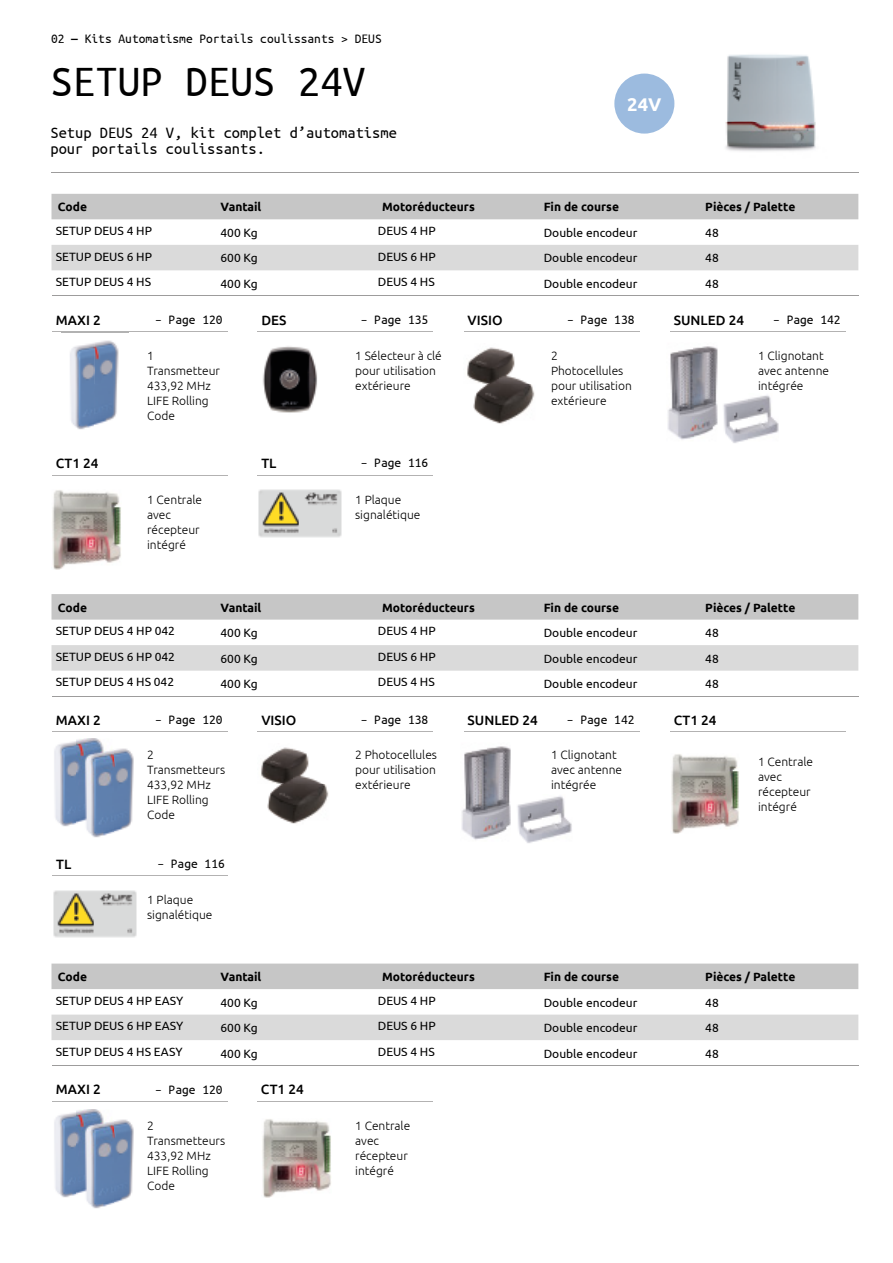
<style>
.page{position:relative;width:893px;height:1263px;background:#fff}
.page>*{position:absolute;margin:0;border:0;box-sizing:border-box;transform-origin:0 0}
.t1{font:45px "Ubuntu Mono";color:#000}
.t2{font:700 18.45px "Ubuntu";color:#fff}
.t3{font:16.5px/16.5px "Ubuntu Mono";color:#000}
.t4{font:13.5px "Ubuntu Mono";color:#000}
.t5{font:500 13.5px "Ubuntu";color:#000}
.t6{font:300 12px/15px "Ubuntu";color:#000}
.t7{font:12px "Ubuntu";color:#000}
.t8{font:700 12px "Ubuntu";color:#000}
.s1{font-weight:700}
</style>
<div class="page">
<img style="left:725px;top:54px;width:91px;height:97px">
<div style="left:614px;top:74px;width:60px;height:60px;background:#9cbbdf;border-radius:50%"></div>
<hr style="left:257px;top:1101px;width:176px;height:1px;background:#b3b2b2">
<hr style="left:52px;top:295px;width:807px;height:1px;background:#9d9c9c">
<hr style="left:52px;top:696px;width:807px;height:1px;background:#9d9c9c">
<hr style="left:52px;top:1065px;width:807px;height:1px;background:#9d9c9c">
<hr style="left:52px;top:1101px;width:175px;height:1px;background:#b3b2b2">
<img style="left:54px;top:1111px;width:23px;height:41px">
<img style="left:84px;top:1109px;width:14px;height:1px">
<img style="left:54px;top:1152px;width:23px;height:46px">
<img style="left:113px;top:1119px;width:21px;height:44px">
<img style="left:91px;top:1206px;width:15px;height:3px">
<img style="left:113px;top:1163px;width:20px;height:41px">
<img style="left:77px;top:1110px;width:36px;height:96px">
<hr style="left:464px;top:331px;width:175px;height:1px;background:#b3b2b2">
<hr style="left:258px;top:331px;width:175px;height:1px;background:#b3b2b2">
<hr style="left:52px;top:475px;width:175px;height:1px;background:#b3b2b2">
<img style="left:467px;top:347px;width:68px;height:77px">
<hr style="left:52px;top:331px;width:175px;height:1px;background:#b3b2b2">
<hr style="left:670px;top:331px;width:176px;height:1px;background:#b3b2b2">
<img style="left:670px;top:346px;width:48px;height:48px">
<img style="left:668px;top:394px;width:111px;height:49px">
<img style="left:719px;top:394px;width:2px;height:49px">
<hr style="left:258px;top:475px;width:175px;height:1px;background:#b3b2b2">
<img style="left:258px;top:489px;width:84px;height:49px">
<img style="left:61px;top:332px;width:67px;height:98px">
<img style="left:262px;top:346px;width:55px;height:67px">
<img style="left:52px;top:731px;width:27px;height:50px">
<img style="left:79px;top:731px;width:34px;height:8px">
<img style="left:54px;top:781px;width:23px;height:46px">
<img style="left:113px;top:748px;width:21px;height:44px">
<img style="left:91px;top:835px;width:15px;height:3px">
<img style="left:113px;top:792px;width:20px;height:41px">
<img style="left:77px;top:739px;width:36px;height:96px">
<hr style="left:52px;top:732px;width:175px;height:1px;background:#b3b2b2">
<hr style="left:258px;top:732px;width:175px;height:1px;background:#b3b2b2">
<img style="left:261px;top:747px;width:68px;height:77px">
<hr style="left:464px;top:732px;width:175px;height:1px;background:#b3b2b2">
<img style="left:464px;top:746px;width:47px;height:48px">
<img style="left:461px;top:794px;width:111px;height:49px">
<img style="left:513px;top:794px;width:2px;height:49px">
<hr style="left:53px;top:875px;width:175px;height:1px;background:#b3b2b2">
<img style="left:53px;top:890px;width:84px;height:48px">
<hr style="left:670px;top:732px;width:176px;height:1px;background:#b3b2b2">
<img style="left:262px;top:1119px;width:69px;height:78px">
<img style="left:52px;top:490px;width:69px;height:79px">
<img style="left:671px;top:754px;width:68px;height:79px">
<div style="left:51px;top:963px;width:807px;height:26px;background:#c6c6c6"></div>
<div style="left:51px;top:1014px;width:807px;height:26px;background:#dadada"></div>
<div style="left:51px;top:594px;width:807px;height:26px;background:#c6c6c6"></div>
<div style="left:51px;top:645px;width:807px;height:26px;background:#dadada"></div>
<div style="left:51px;top:194px;width:807px;height:25px;background:#c6c6c6"></div>
<div style="left:51px;top:245px;width:807px;height:25px;background:#dadada"></div>
<hr style="left:51px;top:172px;width:808px;height:1px;background:#9d9c9c">
<p class="t4" style="left:51px;top:32px;width:332px">02 <span class="s1">―</span> Kits Automatisme Portails coulissants &gt; DEUS</p>
<h1 class="t1" style="left:50px;top:59px;width:317px">SETUP DEUS 24V</h1>
<h3 class="t3" style="left:50px;top:124px;width:348px">Setup DEUS 24 V, kit complet d’automatisme pour portails coulissants.</h3>
<h2 class="t2" style="left:627px;top:93px;width:36px">24V</h2>
<p class="t8" style="left:58px;top:200px;width:31px">Code</p>
<p class="t8" style="left:221px;top:200px;width:42px">Vantail</p>
<p class="t8" style="left:382px;top:200px;width:94px">Motoréducteurs</p>
<p class="t8" style="left:544px;top:200px;width:77px">Fin de course</p>
<p class="t8" style="left:705px;top:200px;width:92px">Pièces / Palette</p>
<p class="t7" style="left:56px;top:223px;width:98px">SETUP DEUS 4 HP</p>
<p class="t7" style="left:221px;top:225px;width:39px">400 Kg</p>
<p class="t7" style="left:378px;top:223px;width:59px">DEUS 4 HP</p>
<p class="t7" style="left:544px;top:225px;width:95px">Double encodeur</p>
<p class="t7" style="left:705px;top:225px;width:15px">48</p>
<p class="t7" style="left:56px;top:249px;width:98px">SETUP DEUS 6 HP</p>
<p class="t7" style="left:221px;top:251px;width:39px">600 Kg</p>
<p class="t7" style="left:378px;top:249px;width:59px">DEUS 6 HP</p>
<p class="t7" style="left:544px;top:251px;width:95px">Double encodeur</p>
<p class="t7" style="left:705px;top:251px;width:15px">48</p>
<p class="t7" style="left:56px;top:274px;width:97px">SETUP DEUS 4 HS</p>
<p class="t7" style="left:221px;top:276px;width:39px">400 Kg</p>
<p class="t7" style="left:378px;top:274px;width:58px">DEUS 4 HS</p>
<p class="t7" style="left:544px;top:276px;width:95px">Double encodeur</p>
<p class="t7" style="left:705px;top:276px;width:15px">48</p>
<p class="t5" style="left:56px;top:311px;width:47px">MAXI 2</p>
<p class="t4" style="left:155px;top:313px;width:69px">– Page 120</p>
<p class="t4" style="left:773px;top:313px;width:69px">– Page 142</p>
<p class="t6" style="left:147px;top:348px;width:74px">1<br>Transmetteur<br>433,92 MHz<br>LIFE Rolling<br>Code</p>
<p class="t5" style="left:56px;top:455px;width:44px">CT1 24</p>
<p class="t5" style="left:261px;top:311px;width:27px">DES</p>
<p class="t4" style="left:361px;top:313px;width:69px">– Page 135</p>
<p class="t5" style="left:468px;top:311px;width:36px">VISIO</p>
<p class="t4" style="left:567px;top:313px;width:69px">– Page 138</p>
<p class="t5" style="left:674px;top:311px;width:72px">SUNLED 24</p>
<p class="t6" style="left:355px;top:348px;width:88px">1 Sélecteur à clé pour utilisation extérieure</p>
<p class="t6" style="left:551px;top:348px;width:82px">2<br>Photocellules pour utilisation extérieure</p>
<p class="t6" style="left:758px;top:348px;width:73px">1 Clignotant avec antenne intégrée</p>
<p class="t4" style="left:361px;top:456px;width:69px">– Page 116</p>
<p class="t5" style="left:261px;top:455px;width:17px">TL</p>
<p class="t6" style="left:147px;top:492px;width:57px">1 Centrale avec récepteur intégré</p>
<p class="t6" style="left:355px;top:492px;width:67px">1 Plaque signalétique</p>
<p class="t8" style="left:58px;top:600px;width:31px">Code</p>
<p class="t8" style="left:221px;top:600px;width:42px">Vantail</p>
<p class="t8" style="left:382px;top:600px;width:94px">Motoréducteurs</p>
<p class="t8" style="left:544px;top:600px;width:77px">Fin de course</p>
<p class="t8" style="left:705px;top:600px;width:92px">Pièces / Palette</p>
<p class="t7" style="left:56px;top:624px;width:121px">SETUP DEUS 4 HP 042</p>
<p class="t7" style="left:221px;top:625px;width:39px">400 Kg</p>
<p class="t7" style="left:378px;top:624px;width:59px">DEUS 4 HP</p>
<p class="t7" style="left:544px;top:625px;width:95px">Double encodeur</p>
<p class="t7" style="left:705px;top:625px;width:15px">48</p>
<p class="t7" style="left:56px;top:649px;width:121px">SETUP DEUS 6 HP 042</p>
<p class="t7" style="left:221px;top:651px;width:39px">600 Kg</p>
<p class="t7" style="left:378px;top:649px;width:59px">DEUS 6 HP</p>
<p class="t7" style="left:544px;top:651px;width:95px">Double encodeur</p>
<p class="t7" style="left:705px;top:651px;width:15px">48</p>
<p class="t7" style="left:56px;top:675px;width:120px">SETUP DEUS 4 HS 042</p>
<p class="t7" style="left:221px;top:676px;width:39px">400 Kg</p>
<p class="t7" style="left:378px;top:675px;width:58px">DEUS 4 HS</p>
<p class="t7" style="left:544px;top:676px;width:95px">Double encodeur</p>
<p class="t7" style="left:705px;top:676px;width:15px">48</p>
<p class="t5" style="left:56px;top:711px;width:47px">MAXI 2</p>
<p class="t4" style="left:155px;top:713px;width:69px">– Page 120</p>
<p class="t5" style="left:261px;top:711px;width:36px">VISIO</p>
<p class="t4" style="left:361px;top:713px;width:69px">– Page 138</p>
<p class="t5" style="left:468px;top:711px;width:72px">SUNLED 24</p>
<p class="t6" style="left:147px;top:747px;width:80px">2<br>Transmetteurs<br>433,92 MHz<br>LIFE Rolling<br>Code</p>
<p class="t6" style="left:355px;top:747px;width:83px;text-align:justify">2 Photocellules pour utilisation extérieure</p>
<p class="t4" style="left:567px;top:713px;width:69px">– Page 142</p>
<p class="t6" style="left:551px;top:747px;width:73px">1 Clignotant avec antenne intégrée</p>
<p class="t5" style="left:56px;top:855px;width:17px">TL</p>
<p class="t4" style="left:157px;top:857px;width:69px">– Page 116</p>
<p class="t6" style="left:147px;top:892px;width:67px">1 Plaque signalétique</p>
<p class="t5" style="left:674px;top:711px;width:44px">CT1 24</p>
<p class="t6" style="left:758px;top:754px;width:57px">1 Centrale avec récepteur intégré</p>
<p class="t8" style="left:58px;top:969px;width:31px">Code</p>
<p class="t8" style="left:221px;top:969px;width:42px">Vantail</p>
<p class="t8" style="left:382px;top:969px;width:94px">Motoréducteurs</p>
<p class="t8" style="left:544px;top:969px;width:77px">Fin de course</p>
<p class="t8" style="left:705px;top:969px;width:92px">Pièces / Palette</p>
<p class="t7" style="left:56px;top:993px;width:129px">SETUP DEUS 4 HP EASY</p>
<p class="t7" style="left:221px;top:995px;width:39px">400 Kg</p>
<p class="t7" style="left:378px;top:993px;width:59px">DEUS 4 HP</p>
<p class="t7" style="left:544px;top:995px;width:95px">Double encodeur</p>
<p class="t7" style="left:705px;top:995px;width:15px">48</p>
<p class="t7" style="left:56px;top:1019px;width:129px">SETUP DEUS 6 HP EASY</p>
<p class="t7" style="left:221px;top:1020px;width:39px">600 Kg</p>
<p class="t7" style="left:378px;top:1019px;width:59px">DEUS 6 HP</p>
<p class="t7" style="left:544px;top:1020px;width:95px">Double encodeur</p>
<p class="t7" style="left:705px;top:1020px;width:15px">48</p>
<p class="t7" style="left:56px;top:1044px;width:128px">SETUP DEUS 4 HS EASY</p>
<p class="t7" style="left:221px;top:1046px;width:39px">400 Kg</p>
<p class="t7" style="left:378px;top:1044px;width:58px">DEUS 4 HS</p>
<p class="t7" style="left:544px;top:1046px;width:95px">Double encodeur</p>
<p class="t7" style="left:705px;top:1046px;width:15px">48</p>
<p class="t5" style="left:56px;top:1081px;width:47px">MAXI 2</p>
<p class="t4" style="left:155px;top:1082px;width:69px">– Page 120</p>
<p class="t6" style="left:147px;top:1118px;width:80px">2<br>Transmetteurs<br>433,92 MHz<br>LIFE Rolling<br>Code</p>
<p class="t5" style="left:261px;top:1081px;width:44px">CT1 24</p>
<p class="t6" style="left:355px;top:1118px;width:57px">1 Centrale avec récepteur intégré</p>
</div>
